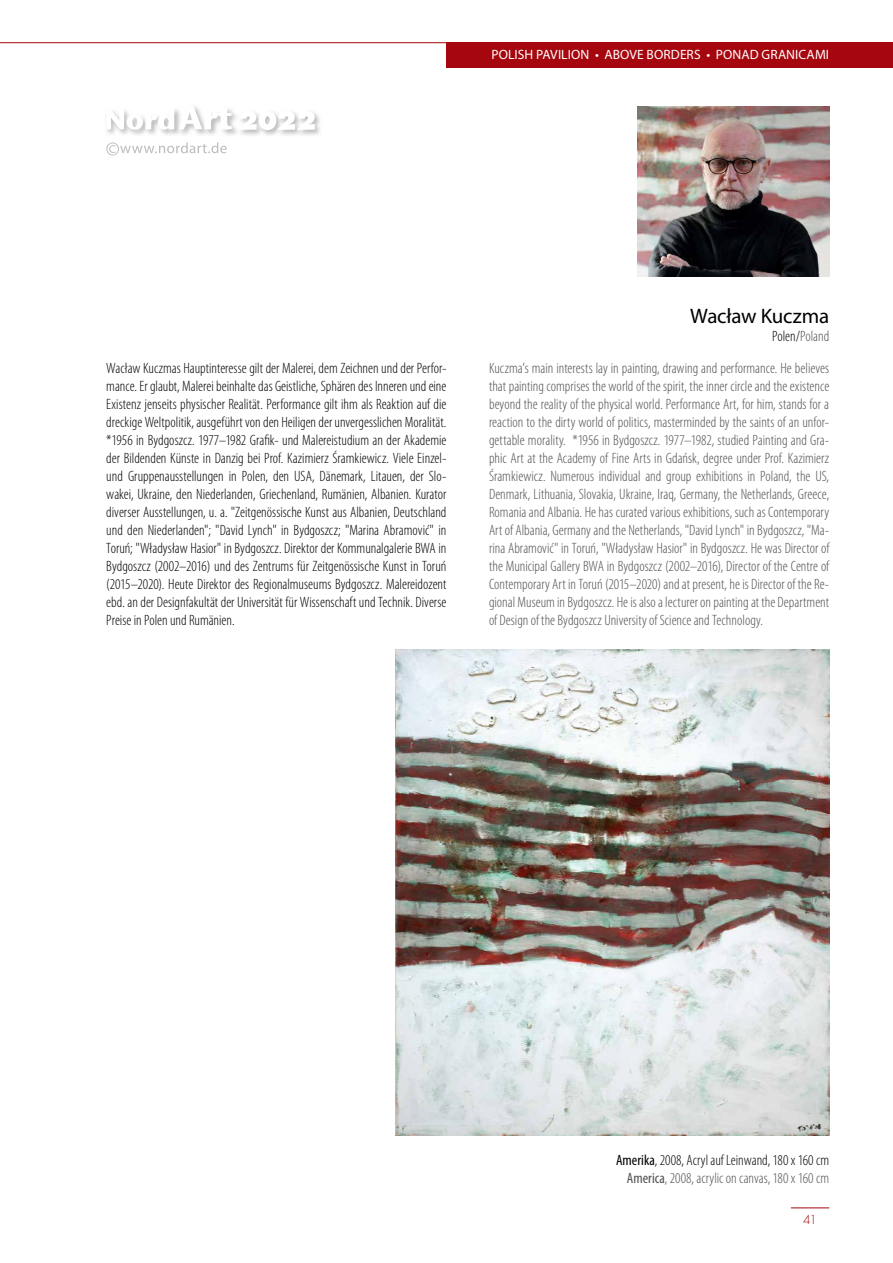
<style>
.page{position:relative;width:893px;height:1263px;background:#fff}
.page>*{position:absolute;margin:0;border:0;box-sizing:border-box;transform-origin:0 0}
.t1{font:21px "Myriad Pro";letter-spacing:-.01em;color:#000}
.t2{font:300 condensed 15px/18px "Myriad Pro";color:#000;text-align:right}
.t3{font:300 condensed 15px/18px "Myriad Pro";color:#514f53;text-align:justify}
.t4{font:13.5px "Myriad Pro";letter-spacing:.005em;color:#fff}
.t5{font:300 12px "Futura Std";color:#a6060e}
.s1{color:#514f53}
.s2{font-weight:400}
.s3{font-weight:400;color:#514f53}
</style>
<div class="page">
<div style="left:446px;top:43px;width:447px;height:25px;background:#a6060e"></div>
<hr style="left:0;top:42px;width:446px;height:1px;background:#a6060e">
<hr style="left:791px;top:1207px;width:38px;height:1px;background:#a6060e">
<svg style="left:106px;top:130px;width:71px;height:5px"></svg>
<svg style="left:177px;top:111px;width:60px;height:24px"></svg>
<svg style="left:107px;top:107px;width:125px;height:23px"></svg>
<svg style="left:241px;top:113px;width:79px;height:23px"></svg>
<svg style="left:241px;top:111px;width:74px;height:19px"></svg>
<svg style="left:106px;top:142px;width:121px;height:13px"></svg>
<img style="left:638px;top:106px;width:191px;height:170px">
<img style="left:395px;top:650px;width:434px;height:486px">
<p class="t4" style="left:492px;top:46px;width:339px">POLISH PAVILION • ABOVE BORDERS • PONAD GRANICAMI</p>
<h1 class="t1" style="left:690px;top:303px;width:140px">Wacław Kuczma</h1>
<p class="t2" style="left:772px;top:327px;width:59px">Polen/<span class="s1">Poland</span></p>
<p class="t2" style="left:106px;top:359px;width:342px;text-align:justify">Wacław Kuczmas Hauptinteresse gilt der Malerei, dem Zeichnen und der Perfor&shy;mance. Er glaubt, Malerei beinhalte das Geistliche, Sphären des Inneren und eine Existenz jenseits physischer Realität. Performance gilt ihm als Reaktion auf die dreckige Weltpolitik, ausgeführt von den Heiligen der unvergesslichen Moralität. *1956 in Bydgoszcz. 1977–1982 Grafik- und Malereistudium an der Akademie der Bildenden Künste in Danzig bei Prof. Kazimierz Śramkiewicz. Viele Einzel&shy;und Gruppenausstellungen in Polen, den USA, Dänemark, Litauen, der Slo&shy;wakei, Ukraine, den Niederlanden, Griechenland, Rumänien, Albanien. Kurator diverser Ausstellungen, u. a. "Zeitgenössische Kunst aus Albanien, Deutschland und den Niederlanden"; "David Lynch" in Bydgoszcz; "Marina Abramović" in Toruń; "Władysław Hasior" in Bydgoszcz. Direktor der Kommunalgalerie BWA in Bydgoszcz (2002–2016) und des Zentrums für Zeitgenössische Kunst in Toruń (2015–2020). Heute Direktor des Regionalmuseums Bydgoszcz. Malereidozent ebd. an der Designfakultät der Universität für Wissenschaft und Technik. Diverse Preise in Polen und Rumänien.</p>
<p class="t3" style="left:489px;top:359px;width:342px">Kuczma’s main interests lay in painting, drawing and performance. He believes that painting comprises the world of the spirit, the inner circle and the existence beyond the reality of the physical world. Performance Art, for him, stands for a reaction to the dirty world of politics, masterminded by the saints of an unfor&shy;gettable morality. *1956 in Bydgoszcz. 1977–1982, studied Painting and Gra&shy;phic Art at the Academy of Fine Arts in Gdańsk, degree under Prof. Kazimierz Śramkiewicz. Numerous individual and group exhibitions in Poland, the US, Denmark, Lithuania, Slovakia, Ukraine, Iraq, Germany, the Netherlands, Greece, Romania and Albania. He has curated various exhibitions, such as Contemporary Art of Albania, Germany and the Netherlands, "David Lynch" in Bydgoszcz, "Ma&shy;rina Abramović" in Toruń, "Władysław Hasior" in Bydgoszcz. He was Director of the Municipal Gallery BWA in Bydgoszcz (2002–2016), Director of the Centre of Contemporary Art in Toruń (2015–2020) and at present, he is Director of the Re&shy;gional Museum in Bydgoszcz. He is also a lecturer on painting at the Department of Design of the Bydgoszcz University of Science and Technology.</p>
<p class="t2" style="left:616px;top:1151px;width:215px"><span class="s2">Amerika</span>, 2008, Acryl auf Leinwand, 180 x 160 cm<br><span class="s3">America</span><span class="s1">, 2008, acrylic on canvas, 180 x 160 cm</span></p>
<p class="t5" style="left:803px;top:1213px;width:15px">41</p>
</div>
